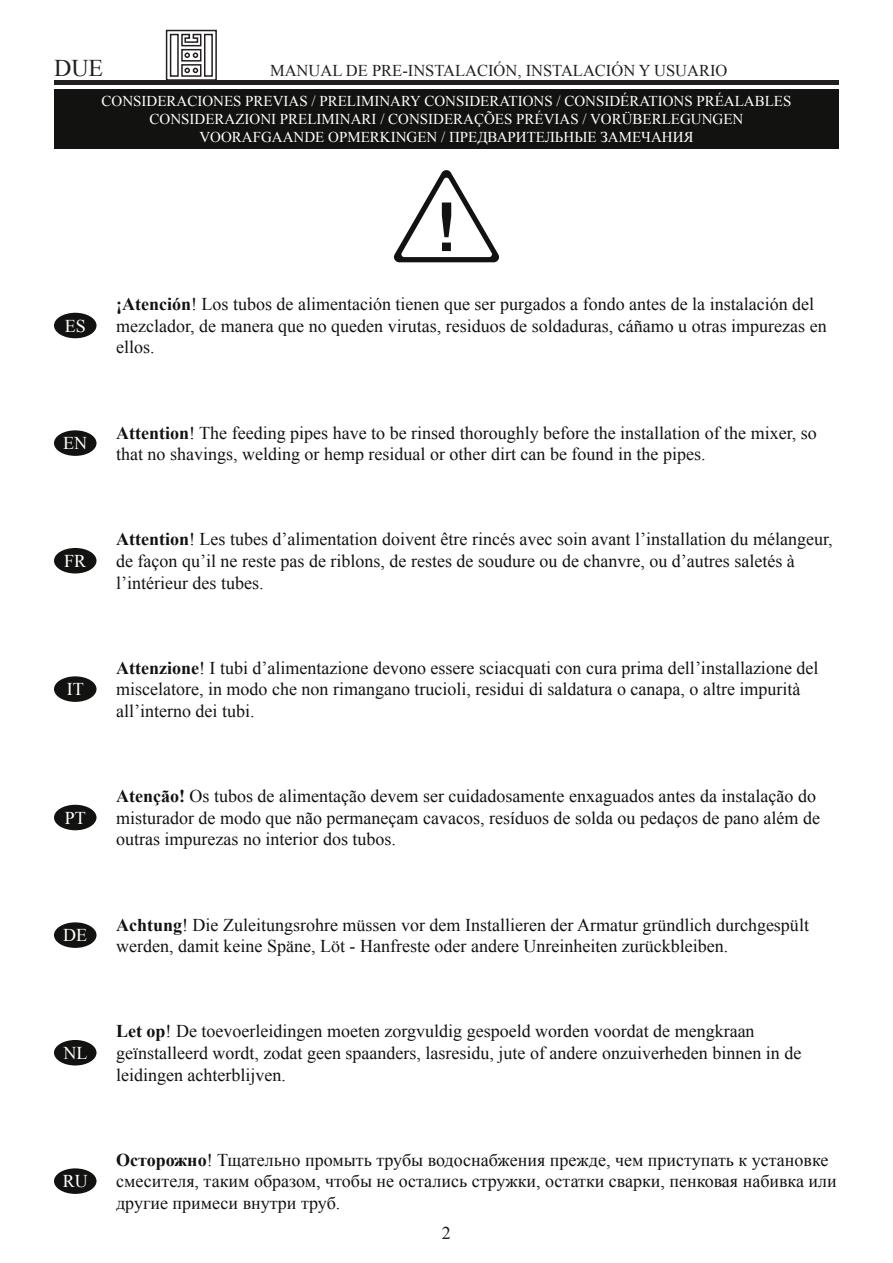
<style>
.page{position:relative;width:893px;height:1263px;background:#fff}
.page>*{position:absolute;margin:0;border:0;box-sizing:border-box;transform-origin:0 0}
.t1{font:24px "Times New Roman";color:#231f20}
.t2{font:18px/21.6px "Times New Roman";color:#121311}
.t3{font:18px "Times New Roman";color:#fff}
.t4{font:18px "Times New Roman";color:#231f20}
.t5{font:16.5px "Times New Roman";color:#231f20}
.t6{font:15px/18px "Times New Roman";color:#fff;text-align:center}
.s1{font-weight:700}
</style>
<div class="page">
<hr style="left:54px;top:81px;width:785px;height:4px;background:#231f20">
<svg style="left:165px;top:29px;width:53px;height:52px"></svg>
<svg style="left:394px;top:170px;width:105px;height:92px"></svg>
<div style="left:54px;top:313px;width:43px;height:25px;background:#121311;border-radius:50%"></div>
<div style="left:54px;top:430px;width:43px;height:26px;background:#121311;border-radius:50%"></div>
<div style="left:54px;top:548px;width:43px;height:25px;background:#121311;border-radius:50%"></div>
<div style="left:54px;top:676px;width:43px;height:26px;background:#121311;border-radius:50%"></div>
<div style="left:54px;top:805px;width:43px;height:25px;background:#121311;border-radius:50%"></div>
<div style="left:54px;top:922px;width:43px;height:26px;background:#121311;border-radius:50%"></div>
<div style="left:54px;top:1040px;width:43px;height:25px;background:#121311;border-radius:50%"></div>
<div style="left:54px;top:1168px;width:43px;height:26px;background:#121311;border-radius:50%"></div>
<div style="left:54px;top:89px;width:785px;height:60px;background:#121311"></div>
<h1 class="t1" style="left:54px;top:52px;width:51px">DUE</h1>
<p class="t5" style="left:270px;top:60px;width:459px">MANUAL DE PRE-INSTALACIÓN, INSTALACIÓN Y USUARIO</p>
<p class="t6" style="left:101px;top:92px;width:691px">CONSIDERACIONES PREVIAS / PRELIMINARY CONSIDERATIONS / CONSIDÉRATIONS PRÉALABLES<br>CONSIDERAZIONI PRELIMINARI / CONSIDERAÇÕES PRÉVIAS / VORÜBERLEGUNGEN<br>VOORAFGAANDE OPMERKINGEN / ПРЕДВАРИТЕЛЬНЫЕ ЗАМЕЧАНИЯ</p>
<p class="t3" style="left:65px;top:314px;width:23px">ES</p>
<p class="t2" style="left:116px;top:293px;width:712px"><span class="s1">¡Atención</span>! Los tubos de alimentación tienen que ser purgados a fondo antes de la instalación del mezclador, de manera que no queden virutas, residuos de soldaduras, cáñamo u otras impurezas en ellos.</p>
<p class="t3" style="left:63px;top:431px;width:25px">EN</p>
<p class="t3" style="left:64px;top:549px;width:24px">FR</p>
<p class="t3" style="left:67px;top:677px;width:18px">IT</p>
<p class="t2" style="left:116px;top:421px;width:702px"><span class="s1">Attention</span>! The feeding pipes have to be rinsed thoroughly before the installation of the mixer, so that no shavings, welding or hemp residual or other dirt can be found in the pipes.</p>
<p class="t2" style="left:116px;top:528px;width:718px"><span class="s1">Attention</span>! Les tubes d’alimentation doivent être rincés avec soin avant l’installation du mélangeur, de façon qu’il ne reste pas de riblons, de restes de soudure ou de chanvre, ou d’autres saletés à l’intérieur des tubes.</p>
<p class="t2" style="left:116px;top:657px;width:704px"><span class="s1">Attenzione</span>! I tubi d’alimentazione devono essere sciacquati con cura prima dell’installazione del miscelatore, in modo che non rimangano trucioli, residui di saldatura o canapa, o altre impurità all’interno dei tubi.</p>
<p class="t3" style="left:65px;top:806px;width:23px">PT</p>
<p class="t3" style="left:63px;top:923px;width:25px">DE</p>
<p class="t3" style="left:64px;top:1041px;width:25px">NL</p>
<p class="t3" style="left:63px;top:1169px;width:27px">RU</p>
<p class="t2" style="left:116px;top:785px;width:705px"><span class="s1">Atenção!</span> Os tubos de alimentação devem ser cuidadosamente enxaguados antes da instalação do misturador de modo que não permaneçam cavacos, resíduos de solda ou pedaços de pano além de outras impurezas no interior dos tubos.</p>
<p class="t2" style="left:116px;top:913px;width:694px"><span class="s1">Achtung</span>! Die Zuleitungsrohre müssen vor dem Installieren der Armatur gründlich durchgespült werden, damit keine Späne, Löt - Hanfreste oder andere Unreinheiten zurückbleiben.</p>
<p class="t2" style="left:116px;top:1020px;width:687px"><span class="s1">Let op</span>! De toevoerleidingen moeten zorgvuldig gespoeld worden voordat de mengkraan geïnstalleerd wordt, zodat geen spaanders, lasresidu, jute of andere onzuiverheden binnen in de leidingen achterblijven.</p>
<p class="t2" style="left:116px;top:1149px;width:722px"><span class="s1">Осторожно</span>! Тщательно промыть трубы водоснабжения прежде, чем приступать к установке смесителя, таким образом, чтобы не остались стружки, остатки сварки, пенковая набивка или другие примеси внутри труб.</p>
<p class="t4" style="left:442px;top:1221px;width:10px">2</p>
</div>
